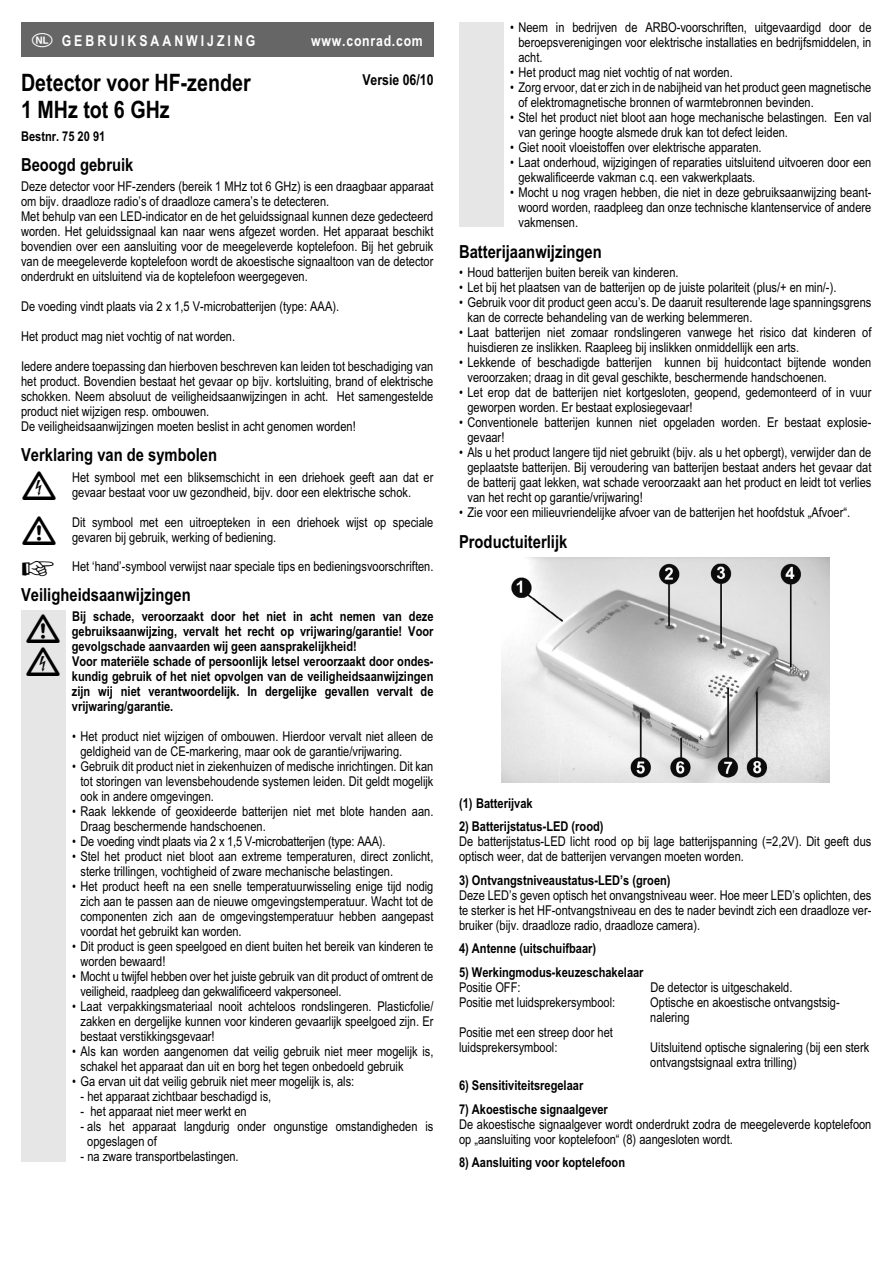
<style>
.page{position:relative;width:893px;height:1263px;background:#fff}
.page>*{position:absolute;margin:0;border:0;box-sizing:border-box;transform-origin:0 0}
.t1{font:700 24px "Arial Narrow";color:#000}
.t2{font:700 18px "Arial Narrow";color:#000}
.t3{font:700 15px "Arial Narrow";letter-spacing:.2em;color:#fff}
.t4{font:700 15px "Arial Narrow";letter-spacing:.05em;color:#fff}
.t5{font:700 15px "Arial Narrow";color:#000}
.t6{font:13.5px/15px "Arial Narrow";color:#000}
.t7{font:700 13.5px/15px "Arial Narrow";color:#000}
</style>
<div class="page">
<div style="left:21px;top:611px;width:45px;height:551px;background:#e6e6e6"></div>
<div style="left:459px;top:23px;width:45px;height:204px;background:#e6e6e6"></div>
<div style="left:21px;top:23px;width:412px;height:34px;background:#666"></div>
<img style="left:501px;top:558px;width:329px;height:224px">
<p class="t3" style="left:62px;top:35px;width:195px">GEBRUIKSAANWIJZING</p>
<p class="t4" style="left:311px;top:35px;width:113px">www.conrad.com</p>
<h1 class="t1" style="left:21px;top:74px;width:231px">Detector voor HF-zender</h1>
<p class="t5" style="left:362px;top:74px;width:73px">Versie 06/10</p>
<h1 class="t1" style="left:21px;top:101px;width:150px">1 MHz tot 6 GHz</h1>
<p class="t7" style="left:21px;top:130px;width:86px">Bestnr. 75 20 91</p>
<h2 class="t2" style="left:21px;top:158px;width:114px">Beoogd gebruik</h2>
<p class="t6" style="left:21px;top:180px;width:414px">Deze detector voor HF-zenders (bereik 1 MHz tot 6 GHz) is een draagbaar apparaat om bijv. draadloze radio’s of draadloze camera’s te detecteren.<br>Met behulp van een LED-indicator en de het geluidssignaal kunnen deze gedecteerd worden. Het geluidssignaal kan naar wens afgezet worden. Het apparaat beschikt bovendien over een aansluiting voor de meegeleverde koptelefoon. Bij het gebruik van de meegeleverde koptelefoon wordt de akoestische signaaltoon van de detector onderdrukt en uitsluitend via de koptelefoon weergegeven.</p>
<p class="t6" style="left:21px;top:300px;width:320px">De voeding vindt plaats via 2 x 1,5 V-microbatterijen (type: AAA).</p>
<p class="t6" style="left:21px;top:330px;width:216px">Het product mag niet vochtig of nat worden.</p>
<p class="t6" style="left:21px;top:360px;width:414px">Iedere andere toepassing dan hierboven beschreven kan leiden tot beschadiging van het product. Bovendien bestaat het gevaar op bijv. kortsluiting, brand of elektrische schokken. Neem absoluut de veiligheidsaanwijzingen in acht. Het samengestelde product niet wijzigen resp. ombouwen.<br>De veiligheidsaanwijzingen moeten beslist in acht genomen worden!</p>
<h2 class="t2" style="left:21px;top:449px;width:198px">Verklaring van de symbolen</h2>
<p class="t6" style="left:72px;top:471px;width:363px">Het symbool met een bliksemschicht in een driehoek geeft aan dat er gevaar bestaat voor uw gezondheid, bijv. door een elektrische schok.</p>
<p class="t6" style="left:72px;top:516px;width:363px">Dit symbool met een uitroepteken in een driehoek wijst op speciale gevaren bij gebruik, werking of bediening.</p>
<p class="t6" style="left:72px;top:560px;width:363px">Het ‘hand’-symbool verwijst naar speciale tips en bedieningsvoorschriften.</p>
<h2 class="t2" style="left:21px;top:589px;width:171px">Veiligheidsaanwijzingen</h2>
<p class="t7" style="left:72px;top:610px;width:363px">Bij schade, veroorzaakt door het niet in acht nemen van deze gebruiksaanwijzing, vervalt het recht op vrijwaring/garantie! Voor gevolgschade aanvaarden wij geen aansprakelijkheid!<br>Voor materiële schade of persoonlijk letsel veroorzaakt door ondes&shy;kundig gebruik of het niet opvolgen van de veiligheidsaanwijzingen zijn wij niet verantwoordelijk. In dergelijke gevallen vervalt de vrijwaring/garantie.</p>
<p class="t6" style="left:80px;top:730px;width:354px;text-indent:-8px">• Het product niet wijzigen of ombouwen. Hierdoor vervalt niet alleen de geldigheid van de CE-markering, maar ook de garantie/vrijwaring.</p>
<p class="t6" style="left:80px;top:760px;width:354px;text-align:justify;text-indent:-8px">• Gebruik dit product niet in ziekenhuizen of medische inrichtingen. Dit kan tot storingen van levensbehoudende systemen leiden. Dit geldt mogelijk ook in andere omgevingen.</p>
<p class="t6" style="left:80px;top:805px;width:354px;text-indent:-8px">• Raak lekkende of geoxideerde batterijen niet met blote handen aan.<br>Draag beschermende handschoenen.</p>
<p class="t6" style="left:72px;top:835px;width:315px">• De voeding vindt plaats via 2 x 1,5 V-microbatterijen (type: AAA).</p>
<p class="t6" style="left:80px;top:850px;width:354px;text-indent:-8px">• Stel het product niet bloot aan extreme temperaturen, direct zonlicht, sterke trillingen, vochtigheid of zware mechanische belastingen.</p>
<p class="t6" style="left:80px;top:880px;width:354px;text-align:justify;text-indent:-8px">• Het product heeft na een snelle temperatuurwisseling enige tijd nodig zich aan te passen aan de nieuwe omgevingstemperatuur. Wacht tot de componenten zich aan de omgevingstemperatuur hebben aangepast voordat het gebruikt kan worden.</p>
<p class="t6" style="left:80px;top:940px;width:354px;text-indent:-8px">• Dit product is geen speelgoed en dient buiten het bereik van kinderen te worden bewaard!</p>
<p class="t6" style="left:80px;top:970px;width:354px;text-indent:-8px">• Mocht u twijfel hebben over het juiste gebruik van dit product of omtrent de veiligheid, raadpleeg dan gekwalificeerd vakpersoneel.</p>
<p class="t6" style="left:80px;top:1000px;width:354px;text-align:justify;text-indent:-8px">• Laat verpakkingsmateriaal nooit achteloos rondslingeren. Plasticfolie/ zakken en dergelijke kunnen voor kinderen gevaarlijk speelgoed zijn. Er bestaat verstikkingsgevaar!</p>
<p class="t6" style="left:80px;top:1045px;width:354px;text-indent:-8px">• Als kan worden aangenomen dat veilig gebruik niet meer mogelijk is, schakel het apparaat dan uit en borg het tegen onbedoeld gebruik</p>
<p class="t6" style="left:72px;top:1075px;width:284px">• Ga ervan uit dat veilig gebruik niet meer mogelijk is, als:</p>
<p class="t6" style="left:81px;top:1090px;width:192px">- het apparaat zichtbaar beschadigd is,</p>
<p class="t6" style="left:81px;top:1105px;width:168px">- het apparaat niet meer werkt en</p>
<p class="t6" style="left:87px;top:1120px;width:348px;text-indent:-7px">- als het apparaat langdurig onder ongunstige omstandigheden is opgeslagen of</p>
<p class="t6" style="left:81px;top:1150px;width:160px">- na zware transportbelastingen.</p>
<p class="t6" style="left:518px;top:22px;width:354px;text-align:justify;text-indent:-8px">• Neem in bedrijven de ARBO-voorschriften, uitgevaardigd door de beroepsverenigingen voor elektrische installaties en bedrijfsmiddelen, in acht.</p>
<p class="t6" style="left:510px;top:67px;width:224px">• Het product mag niet vochtig of nat worden.</p>
<p class="t6" style="left:518px;top:82px;width:354px;text-indent:-8px">• Zorg ervoor, dat er zich in de nabijheid van het product geen magnetische of elektromagnetische bronnen of warmtebronnen bevinden.</p>
<p class="t6" style="left:518px;top:112px;width:354px;text-indent:-8px">• Stel het product niet bloot aan hoge mechanische belastingen. Een val van geringe hoogte alsmede druk kan tot defect leiden.</p>
<p class="t6" style="left:510px;top:142px;width:253px">• Giet nooit vloeistoffen over elektrische apparaten.</p>
<p class="t6" style="left:518px;top:157px;width:354px;text-indent:-8px">• Laat onderhoud, wijzigingen of reparaties uitsluitend uitvoeren door een gekwalificeerde vakman c.q. een vakwerkplaats.</p>
<p class="t6" style="left:518px;top:187px;width:354px;text-align:justify;text-indent:-8px">• Mocht u nog vragen hebben, die niet in deze gebruiksaanwijzing beant&shy;woord worden, raadpleeg dan onze technische klantenservice of andere vakmensen.</p>
<h2 class="t2" style="left:459px;top:245px;width:144px">Batterijaanwijzingen</h2>
<p class="t6" style="left:459px;top:267px;width:221px">• Houd batterijen buiten bereik van kinderen.</p>
<p class="t6" style="left:459px;top:282px;width:379px">• Let bij het plaatsen van de batterijen op de juiste polariteit (plus/+ en min/-).</p>
<p class="t6" style="left:467px;top:297px;width:405px;text-indent:-8px">• Gebruik voor dit product geen accu’s. De daaruit resulterende lage spanningsgrens kan de correcte behandeling van de werking belemmeren.</p>
<p class="t6" style="left:467px;top:327px;width:405px;text-indent:-8px">• Laat batterijen niet zomaar rondslingeren vanwege het risico dat kinderen of huisdieren ze inslikken. Raapleeg bij inslikken onmiddellijk een arts.</p>
<p class="t6" style="left:467px;top:357px;width:405px;text-indent:-8px">• Lekkende of beschadigde batterijen kunnen bij huidcontact bijtende wonden veroorzaken; draag in dit geval geschikte, beschermende handschoenen.</p>
<p class="t6" style="left:467px;top:387px;width:405px;text-indent:-8px">• Let erop dat de batterijen niet kortgesloten, geopend, gedemonteerd of in vuur geworpen worden. Er bestaat explosiegevaar!</p>
<p class="t6" style="left:467px;top:417px;width:405px;text-indent:-8px">• Conventionele batterijen kunnen niet opgeladen worden. Er bestaat explosie&shy;gevaar!</p>
<p class="t6" style="left:467px;top:447px;width:405px;text-align:justify;text-indent:-8px">• Als u het product langere tijd niet gebruikt (bijv. als u het opbergt), verwijder dan de geplaatste batterijen. Bij veroudering van batterijen bestaat anders het gevaar dat de batterij gaat lekken, wat schade veroorzaakt aan het product en leidt tot verlies van het recht op garantie/vrijwaring!</p>
<p class="t6" style="left:459px;top:507px;width:393px">• Zie voor een milieuvriendelijke afvoer van de batterijen het hoofdstuk „Afvoer“.</p>
<h2 class="t2" style="left:459px;top:535px;width:110px">Productuiterlijk</h2>
<p class="t7" style="left:459px;top:797px;width:75px">(1) Batterijvak</p>
<p class="t7" style="left:459px;top:820px;width:146px">2) Batterijstatus-LED (rood)</p>
<p class="t6" style="left:459px;top:835px;width:414px">De batterijstatus-LED licht rood op bij lage batterijspanning (=2,2V). Dit geeft dus optisch weer, dat de batterijen vervangen moeten worden.</p>
<p class="t7" style="left:459px;top:874px;width:213px">3) Ontvangstniveaustatus-LED’s (groen)</p>
<p class="t6" style="left:459px;top:889px;width:414px;text-align:justify">Deze LED’s geven optisch het onvangstniveau weer. Hoe meer LED’s oplichten, des te sterker is het HF-ontvangstniveau en des te nader bevindt zich een draadloze ver&shy;bruiker (bijv. draadloze radio, draadloze camera).</p>
<p class="t7" style="left:459px;top:942px;width:139px">4) Antenne (uitschuifbaar)</p>
<p class="t7" style="left:459px;top:966px;width:186px">5) Werkingmodus-keuzeschakelaar</p>
<p class="t6" style="left:459px;top:981px;width:63px">Positie OFF:</p>
<p class="t6" style="left:650px;top:981px;width:144px">De detector is uitgeschakeld.</p>
<p class="t6" style="left:459px;top:996px;width:158px">Positie met luidsprekersymbool:</p>
<p class="t6" style="left:650px;top:996px;width:191px">Optische en akoestische ontvangstsig&shy;nalering</p>
<p class="t6" style="left:459px;top:1026px;width:155px">Positie met een streep door het luidsprekersymbool:</p>
<p class="t6" style="left:650px;top:1041px;width:221px">Uitsluitend optische signalering (bij een sterk ontvangstsignaal extra trilling)</p>
<p class="t7" style="left:459px;top:1079px;width:126px">6) Sensitiviteitsregelaar</p>
<p class="t7" style="left:459px;top:1103px;width:150px">7) Akoestische signaalgever</p>
<p class="t6" style="left:459px;top:1118px;width:414px">De akoestische signaalgever wordt onderdrukt zodra de meegeleverde koptelefoon op „aansluiting voor koptelefoon“ (8) aangesloten wordt.</p>
<p class="t7" style="left:459px;top:1156px;width:168px">8) Aansluiting voor koptelefoon</p>
</div>
